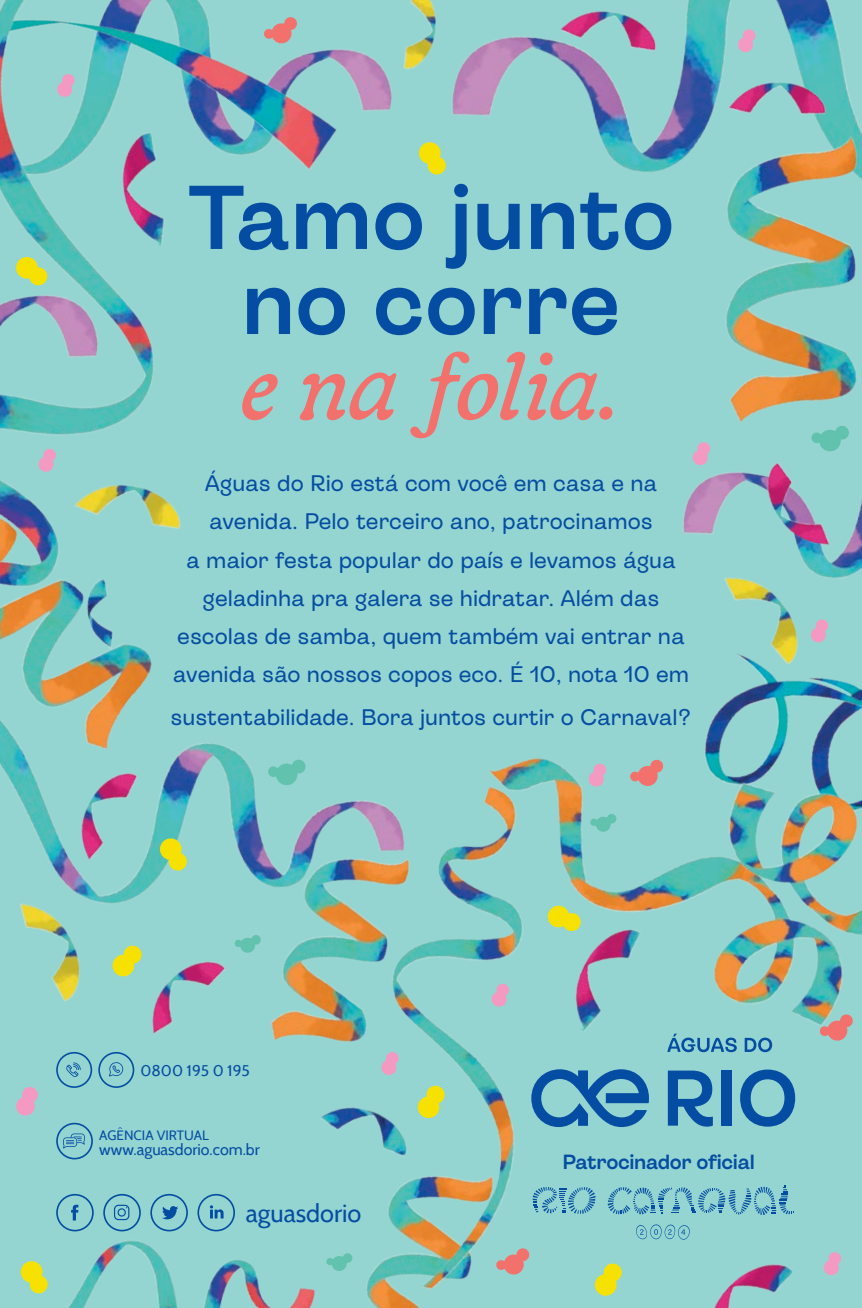
<style>
.page{position:relative;width:862px;height:1308px;background:#fff}
.page>*{position:absolute;margin:0;border:0;box-sizing:border-box;transform-origin:0 0}
.t1{font:500 90.23px/85px "AEGEA Sans";color:#044da2;text-align:center}
.t2{font:90.23px "Aegea Move";color:#f2716c}
.t3{font:25.2px "Cabin";color:#044da2}
.t4{font:22.5px/38.2px "AEGEA Sans";color:#044da2;text-align:center}
.t5{font:500 20.47px "AEGEA Sans";letter-spacing:-.02em;color:#044da2}
.t6{font:15.97px "Cabin";color:#044da2}
.t7{font:15.53px "Cabin";color:#044da2}
.t8{font:13.5px "Cabin";color:#044da2}
</style>
<div class="page">
<div style="left:0;top:0;width:861px;height:1307px;background:#95d5d1"></div>
<svg style="left:667px;top:1034px;width:69px;height:18px"></svg>
<svg style="left:744px;top:1037px;width:27px;height:15px"></svg>
<svg style="left:667px;top:1070px;width:45px;height:56px"></svg>
<div style="left:721px;top:1070px;width:10px;height:55px;background:#044da2"></div>
<svg style="left:740px;top:1069px;width:54px;height:57px"></svg>
<svg style="left:579px;top:1069px;width:69px;height:58px"></svg>
<svg style="left:579px;top:1187px;width:16px;height:26px"></svg>
<svg style="left:607px;top:1185px;width:185px;height:30px"></svg>
<svg style="left:636px;top:1224px;width:54px;height:16px"></svg>
<div style="left:103px;top:1193px;width:38px;height:38px;border:2px solid #044da2;border-radius:50%"></div>
<svg style="left:114px;top:1204px;width:15px;height:14px"></svg>
<div style="left:150px;top:1193px;width:38px;height:38px;border:2px solid #044da2;border-radius:50%"></div>
<svg style="left:162px;top:1206px;width:16px;height:12px"></svg>
<div style="left:197px;top:1193px;width:38px;height:38px;border:2px solid #044da2;border-radius:50%"></div>
<svg style="left:209px;top:1205px;width:14px;height:13px"></svg>
<div style="left:56px;top:1193px;width:38px;height:38px;border:2px solid #044da2;border-radius:50%"></div>
<svg style="left:71px;top:1204px;width:7px;height:14px"></svg>
<div style="left:56px;top:1122px;width:37px;height:37px;border:2px solid #044da2;border-radius:50%"></div>
<svg style="left:63px;top:1133px;width:22px;height:15px"></svg>
<div style="left:98px;top:1052px;width:36px;height:35px;border:2px solid #044da2;border-radius:50%"></div>
<svg style="left:109px;top:1062px;width:14px;height:14px"></svg>
<div style="left:56px;top:1052px;width:36px;height:35px;border:2px solid #044da2;border-radius:50%"></div>
<svg style="left:66px;top:1062px;width:15px;height:14px"></svg>
<img style="left:408px;top:0;width:21px;height:69px">
<img style="left:766px;top:601px;width:18px;height:6px">
<img style="left:52px;top:963px;width:28px;height:38px">
<img style="left:321px;top:1109px;width:18px;height:13px">
<img style="left:714px;top:1264px;width:79px;height:43px">
<img style="left:579px;top:765px;width:239px;height:269px">
<img style="left:339px;top:758px;width:240px;height:549px">
<img style="left:682px;top:472px;width:179px;height:129px">
<img style="left:365px;top:46px;width:43px;height:65px">
<img style="left:0;top:740px;width:448px;height:223px">
<img style="left:259px;top:49px;width:106px;height:121px">
<img style="left:0;top:0;width:259px;height:740px">
<img style="left:36px;top:1218px;width:279px;height:89px">
<img style="left:758px;top:472px;width:73px;height:86px">
<img style="left:53px;top:760px;width:107px;height:103px">
<img style="left:75px;top:575px;width:53px;height:74px">
<img style="left:152px;top:950px;width:48px;height:84px">
<img style="left:429px;top:0;width:419px;height:167px">
<img style="left:724px;top:59px;width:108px;height:31px">
<svg style="left:818px;top:1021px;width:35px;height:20px"></svg>
<svg style="left:495px;top:1247px;width:34px;height:28px"></svg>
<svg style="left:264px;top:17px;width:33px;height:27px"></svg>
<svg style="left:629px;top:759px;width:34px;height:28px"></svg>
<svg style="left:268px;top:759px;width:38px;height:26px"></svg>
<svg style="left:590px;top:813px;width:26px;height:19px"></svg>
<svg style="left:326px;top:1253px;width:26px;height:18px"></svg>
<svg style="left:16px;top:1087px;width:22px;height:29px"></svg>
<svg style="left:482px;top:976px;width:37px;height:37px"></svg>
<svg style="left:579px;top:763px;width:37px;height:30px"></svg>
<svg style="left:823px;top:1252px;width:18px;height:23px"></svg>
<svg style="left:728px;top:22px;width:37px;height:37px"></svg>
<svg style="left:48px;top:67px;width:37px;height:37px"></svg>
<svg style="left:29px;top:442px;width:37px;height:36px"></svg>
<svg style="left:419px;top:142px;width:27px;height:33px"></svg>
<svg style="left:584px;top:893px;width:4px;height:3px"></svg>
<svg style="left:535px;top:893px;width:18px;height:2px"></svg>
<svg style="left:535px;top:904px;width:53px;height:43px"></svg>
<svg style="left:111px;top:939px;width:42px;height:38px"></svg>
<svg style="left:159px;top:838px;width:28px;height:33px"></svg>
<svg style="left:20px;top:1260px;width:28px;height:33px"></svg>
<svg style="left:594px;top:1263px;width:28px;height:33px"></svg>
<svg style="left:372px;top:1094px;width:87px;height:36px"></svg>
<svg style="left:5px;top:278px;width:1px;height:20px"></svg>
<svg style="left:14px;top:255px;width:40px;height:43px"></svg>
<img style="left:625px;top:90px;width:236px;height:382px">
<img style="left:668px;top:607px;width:193px;height:308px">
<img style="left:720px;top:775px;width:141px;height:246px">
<img style="left:200px;top:805px;width:278px;height:289px">
<h1 class="t1" style="left:187px;top:175px;width:488px">Tamo junto no corre</h1>
<h1 class="t2" style="left:241px;top:332px;width:381px">e na folia.</h1>
<p class="t4" style="left:173px;top:464px;width:517px">Águas do Rio está com você em casa e na avenida. Pelo terceiro ano, patrocinamos<br>a maior festa popular do país e levamos água geladinha pra galera se hidratar. Além das escolas de samba, quem também vai entrar na avenida são nossos copos eco. É 10, nota 10 em</p>
<p class="t4" style="left:170px;top:698px;width:522px">sustentabilidade. Bora juntos curtir o Carnaval?</p>
<p class="t7" style="left:140px;top:1061px;width:111px">0800 195 0 195</p>
<p class="t8" style="left:99px;top:1126px;width:111px">AGÊNCIA VIRTUAL</p>
<p class="t6" style="left:99px;top:1139px;width:162px">www.aguasdorio.com.br</p>
<p class="t3" style="left:246px;top:1197px;width:117px">aguasdorio</p>
<p class="t5" style="left:562px;top:1149px;width:194px">Patrocinador oficial</p>
</div>
